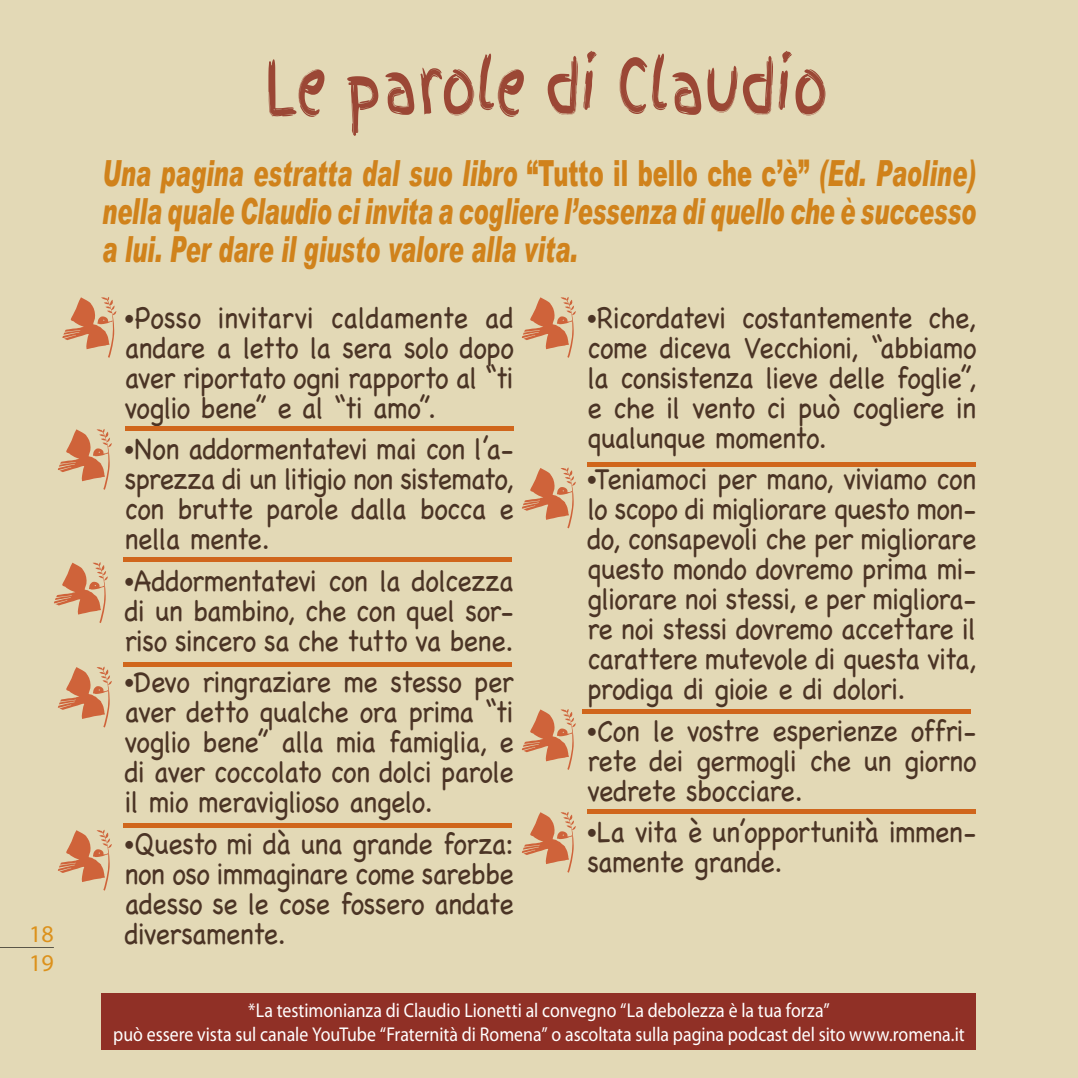
<style>
.page{position:relative;width:1078px;height:1078px;background:#fff}
.page>*{position:absolute;margin:0;border:0;box-sizing:border-box;transform-origin:0 0}
.t1{font:72px "Finger Paint";color:#9b4735;scale:.75 1}
.Normale{font:italic 900 36px/38px "Arial";color:#d0821b;text-align:justify;scale:.63 1}
.Normale-2{font:30px/30px "Chalkboard";letter-spacing:-.02em;color:#4b3425;text-align:justify;scale:.9 1}
.t2{font:24px/29.4px "Myriad";color:#dc911b}
.Normale-3{font:20px "Myriad Pro";color:#fff;scale:.89 1}
.s1{font-style:normal}
.s2{font-family:"Dosis";font-weight:800}
</style>
<div class="page">
<div style="left:0;top:0;width:1077px;height:1077px;background:#e3d9b6"></div>
<div style="left:102px;top:992px;width:873px;height:57px;background:#903026"></div>
<svg style="left:62px;top:297px;width:54px;height:61px"></svg>
<div style="left:125px;top:426px;width:388px;height:5px;background:#d0661c"></div>
<svg style="left:58px;top:429px;width:54px;height:60px"></svg>
<div style="left:123px;top:557px;width:388px;height:5px;background:#d0661c"></div>
<svg style="left:54px;top:562px;width:54px;height:61px"></svg>
<hr style="left:123px;top:662px;width:388px;height:4px;background:#d0661c">
<svg style="left:58px;top:666px;width:54px;height:61px"></svg>
<hr style="left:123px;top:823px;width:388px;height:4px;background:#d0661c">
<svg style="left:58px;top:829px;width:54px;height:61px"></svg>
<svg style="left:522px;top:297px;width:53px;height:61px"></svg>
<div style="left:587px;top:461px;width:388px;height:5px;background:#d0661c"></div>
<svg style="left:522px;top:467px;width:53px;height:61px"></svg>
<div style="left:581px;top:708px;width:389px;height:5px;background:#d0661c"></div>
<svg style="left:522px;top:812px;width:53px;height:60px"></svg>
<svg style="left:522px;top:709px;width:53px;height:60px"></svg>
<hr style="left:587px;top:809px;width:388px;height:4px;background:#d0661c">
<hr style="left:0;top:946px;width:54px;height:1px;background:#000">
<p class="t2" style="left:29px;top:919px;width:26px">18<br>19</p>
<p class="t1" style="left:265px;top:34px;width:751px">Le parole di Claudio</p>
<p class="Normale" style="left:102px;top:153px;width:1388px">Una pagina estratta dal suo libro <span class="s1">“Tutto il bello che c’è”</span> (Ed. Paoline) nella quale Claudio ci invita a cogliere l’essenza di quello che è successo a lui. Per dare il giusto valore alla vita.</p>
<p class="Normale-2" style="left:125px;top:302px;width:433px"><span class="s2">•</span>Posso invitarvi caldamente ad andare a letto la sera solo dopo aver riportato ogni rapporto al “ti voglio bene” e al “ti amo”.</p>
<p class="Normale-2" style="left:125px;top:433px;width:433px"><span class="s2">•</span>Non addormentatevi mai con l’a&shy;sprezza di un litigio non sistemato, con brutte parole dalla bocca e nella mente.</p>
<p class="Normale-2" style="left:125px;top:565px;width:433px"><span class="s2">•</span>Addormentatevi con la dolcezza di un bambino, che con quel sor&shy;riso sincero sa che tutto va bene.</p>
<p class="Normale-2" style="left:125px;top:666px;width:433px"><span class="s2">•</span>Devo ringraziare me stesso per aver detto qualche ora prima “ti voglio bene” alla mia famiglia, e di aver coccolato con dolci parole il mio meraviglioso angelo.</p>
<p class="Normale-2" style="left:125px;top:828px;width:433px"><span class="s2">•</span>Questo mi dà una grande forza: non oso immaginare come sarebbe adesso se le cose fossero andate diversamente.</p>
<p class="Normale-2" style="left:587px;top:302px;width:433px"><span class="s2">•</span>Ricordatevi costantemente che, come diceva Vecchioni, “abbiamo la consistenza lieve delle foglie”, e che il vento ci può cogliere in qualunque momento.</p>
<p class="Normale-2" style="left:587px;top:463px;width:433px"><span class="s2">•</span>Teniamoci per mano, viviamo con lo scopo di migliorare questo mon&shy;do, consapevoli che per migliorare questo mondo dovremo prima mi&shy;gliorare noi stessi, e per migliora&shy;re noi stessi dovremo accettare il carattere mutevole di questa vita, prodiga di gioie e di dolori.</p>
<p class="Normale-2" style="left:587px;top:715px;width:433px"><span class="s2">•</span>Con le vostre esperienze offri&shy;rete dei germogli che un giorno vedrete sbocciare.</p>
<p class="Normale-2" style="left:587px;top:816px;width:433px"><span class="s2">•</span>La vita è un’opportunità immen&shy;samente grande.</p>
<p class="Normale-3" style="left:248px;top:998px;width:654px">*La testimonianza di Claudio Lionetti al convegno “La debolezza è la tua forza”</p>
<p class="Normale-3" style="left:113px;top:1022px;width:958px">può essere vista sul canale YouTube “Fraternità di Romena” o ascoltata sulla pagina podcast del sito www.romena.it</p>
</div>
